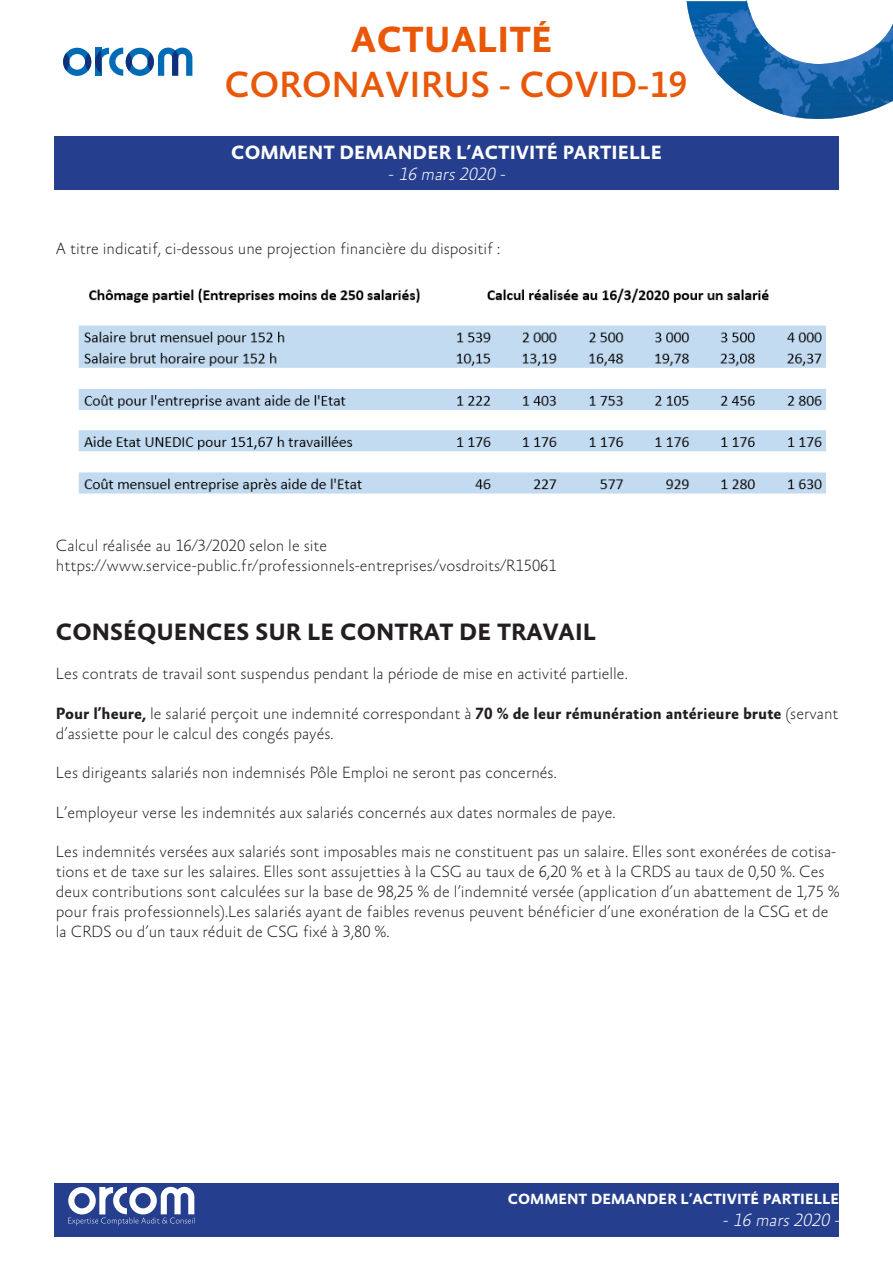
<style>
.page{position:relative;width:893px;height:1263px;background:#fff}
.page>*{position:absolute;margin:0;border:0;box-sizing:border-box;transform-origin:0 0}
.t1{font:500 37.05px "Absara Sans TF";color:#e85808}
.t2{font:700 37.05px "Absara Sans TF";color:#e85808}
.t3{font:700 24px "Absara Sans TF";color:#231f20}
.t4{font:700 19.5px "Absara Sans TF";color:#fff}
.t5{font:italic 100 18px "Absara Sans TF";color:#fff}
.t6{font:100 16.5px/19.8px "Absara Sans TF";color:#231f20}
.t7{font:700 15px "Absara Sans TF";color:#fff}
.s1{font-family:"Absara TF";font-style:normal}
.s2{font-weight:700}
</style>
<div class="page">
<div style="left:54px;top:136px;width:785px;height:53px;background:#253f8e"></div>
<svg style="left:63px;top:48px;width:129px;height:28px"></svg>
<svg style="left:148px;top:53px;width:6px;height:18px"></svg>
<svg style="left:126px;top:53px;width:6px;height:18px"></svg>
<svg style="left:687px;top:0;width:206px;height:120px"></svg>
<div style="left:54px;top:1183px;width:785px;height:53px;background:#253f8e"></div>
<svg style="left:68px;top:1187px;width:127px;height:38px"></svg>
<img style="left:78px;top:288px;width:748px;height:206px">
<h1 class="t2" style="left:351px;top:21px;width:204px">ACTUALITÉ</h1>
<h1 class="t1" style="left:225px;top:65px;width:464px">CORONAVIRUS - COVID-19</h1>
<p class="t4" style="left:231px;top:142px;width:432px">COMMENT DEMANDER L’ACTIVITÉ PARTIELLE</p>
<p class="t5" style="left:389px;top:165px;width:121px"><span class="s1">-</span> 16 mars 2020 -</p>
<p class="t6" style="left:56px;top:240px;width:446px">A titre indicatif, ci-dessous une projection financière du dispositif :</p>
<p class="t6" style="left:56px;top:537px;width:273px">Calcul réalisée au 16/3/2020 selon le site</p>
<p class="t6" style="left:56px;top:557px;width:502px">https://www.service-public.fr/professionnels-entreprises/vosdroits/R15061</p>
<p class="t3" style="left:56px;top:619px;width:542px">CONSÉQUENCES SUR LE CONTRAT DE TRAVAIL</p>
<p class="t6" style="left:56px;top:665px;width:573px">Les contrats de travail sont suspendus pendant la période de mise en activité partielle.</p>
<p class="t6" style="left:56px;top:704px;width:784px"><span class="s2">Pour l’heure,</span> le salarié perçoit une indemnité correspondant à <span class="s2">70 % de leur rémunération antérieure brute</span> (servant d’assiette pour le calcul des congés payés.</p>
<p class="t6" style="left:56px;top:764px;width:502px">Les dirigeants salariés non indemnisés Pôle Emploi ne seront pas concernés.</p>
<p class="t6" style="left:56px;top:803px;width:561px">L’employeur verse les indemnités aux salariés concernés aux dates normales de paye.</p>
<p class="t6" style="left:56px;top:843px;width:785px">Les indemnités versées aux salariés sont imposables mais ne constituent pas un salaire. Elles sont exonérées de cotisa&shy;tions et de taxe sur les salaires. Elles sont assujetties à la CSG au taux de 6,20 % et à la CRDS au taux de 0,50 %. Ces deux contributions sont calculées sur la base de 98,25 % de l’indemnité versée (application d’un abattement de 1,75 % pour frais professionnels).Les salariés ayant de faibles revenus peuvent bénéficier d’une exonération de la CSG et de la CRDS ou d’un taux réduit de CSG fixé à 3,80 %.</p>
<p class="t7" style="left:508px;top:1191px;width:333px">COMMENT DEMANDER L’ACTIVITÉ PARTIELLE</p>
<p class="t5" style="left:723px;top:1210px;width:121px"><span class="s1">-</span> 16 mars 2020 -</p>
</div>
